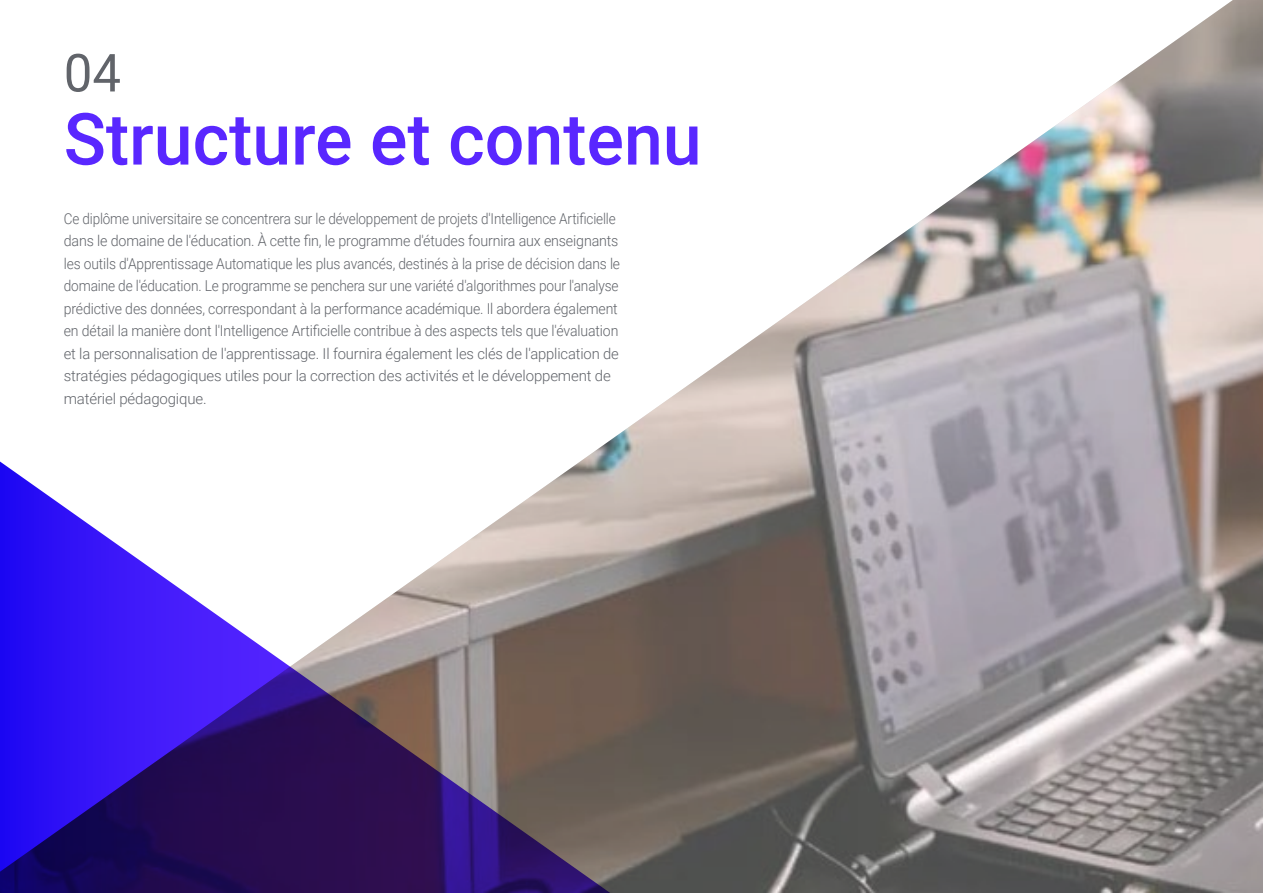
<style>
.page{position:relative;width:1263px;height:893px;background:#fff}
.page>*{position:absolute;margin:0;border:0;box-sizing:border-box;transform-origin:0 0}
.t1{font:500 72px "Roboto";color:#5927ff}
.t2{font:52.5px "Roboto";color:#61646a}
.t3{font:300 15px/22.5px "Roboto";letter-spacing:-.01em;color:#61646a;scale:.9 1}
</style>
<div class="page">
<img style="left:602px;top:0;width:661px;height:893px">
<svg style="left:0;top:446px;width:640px;height:447px"></svg>
<h2 class="t2" style="left:64px;top:36px;width:59px">04</h2>
<h1 class="t1" style="left:64px;top:89px;width:639px">Structure et contenu</h1>
<p class="t3" style="left:64px;top:207px;width:620px">Ce diplôme universitaire se concentrera sur le développement de projets d'Intelligence Artificielle dans le domaine de l'éducation. À cette fin, le programme d'études fournira aux enseignants les outils d'Apprentissage Automatique les plus avancés, destinés à la prise de décision dans le domaine de l'éducation. Le programme se penchera sur une variété d'algorithmes pour l'analyse prédictive des données, correspondant à la performance académique. Il abordera également en détail la manière dont l'Intelligence Artificielle contribue à des aspects tels que l'évaluation et la personnalisation de l'apprentissage. Il fournira également les clés de l'application de stratégies pédagogiques utiles pour la correction des activités et le développement de matériel pédagogique.</p>
</div>
